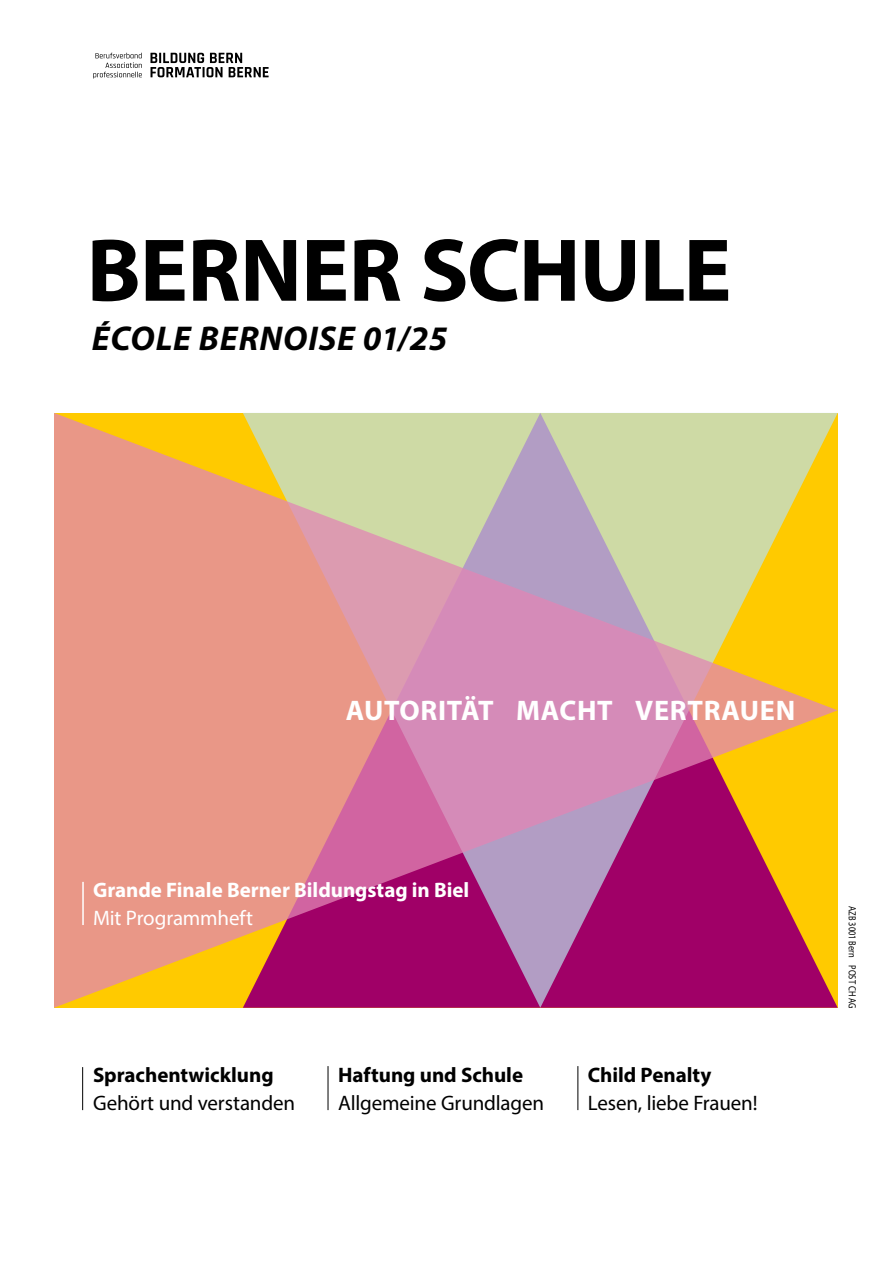
<style>
.page{position:relative;width:893px;height:1263px;background:#fff}
.page>*{position:absolute;margin:0;border:0;box-sizing:border-box;transform-origin:0 0}
.t1{font:700 90px "Myriad Pro";letter-spacing:-.015em;color:#000}
.t2{font:italic 700 34.5px "Myriad Pro";letter-spacing:.02em;color:#000}
.t3{font:700 28.35px "Myriad Pro";letter-spacing:.025em;color:#fff}
.t4{font:21px "Myriad Pro";letter-spacing:-.005em;color:#000}
.t5{font:700 21px "Myriad Pro";color:#000}
.t6{font:700 21px "Myriad Pro";color:#fff}
.t7{font:21px "Myriad Pro";letter-spacing:-.01em;color:#fff}
.t8{font:10.5px "Myriad Pro";letter-spacing:.015em;color:#000;scale:.8 1}
</style>
<div class="page">
<svg style="left:150px;top:53px;width:119px;height:24px"></svg>
<svg style="left:93px;top:53px;width:49px;height:25px"></svg>
<hr style="left:82px;top:1067px;width:1px;height:43px;background:#000">
<hr style="left:328px;top:1066px;width:1px;height:44px;background:#000">
<hr style="left:577px;top:1066px;width:1px;height:44px;background:#000">
<svg style="left:54px;top:413px;width:784px;height:595px;background:#d48d83"></svg>
<hr style="left:82px;top:882px;width:2px;height:43px;background:#fff">
<h1 class="t1" style="left:87px;top:212px;width:646px">BERNER SCHULE</h1>
<h2 class="t2" style="left:92px;top:316px;width:357px">ÉCOLE BERNOISE 01/25</h2>
<h3 class="t3" style="left:346px;top:692px;width:451px">AUTORITÄT MACHT VERTRAUEN</h3>
<p class="t6" style="left:93px;top:876px;width:378px">Grande Finale Berner Bildungstag in Biel</p>
<p class="t7" style="left:93px;top:905px;width:162px">Mit Programmheft</p>
<p class="t5" style="left:93px;top:1061px;width:182px">Sprachentwicklung</p>
<p class="t4" style="left:93px;top:1090px;width:204px">Gehört und verstanden</p>
<p class="t5" style="left:338px;top:1061px;width:187px">Haftung und Schule</p>
<p class="t4" style="left:338px;top:1090px;width:208px">Allgemeine Grundlagen</p>
<p class="t5" style="left:588px;top:1061px;width:125px">Child Penalty</p>
<p class="t4" style="left:588px;top:1090px;width:171px">Lesen, liebe Frauen!</p>
<p class="t8" style="left:859px;top:906px;width:130px;rotate:90deg">AZB 3001 Bern POST CH AG</p>
</div>
